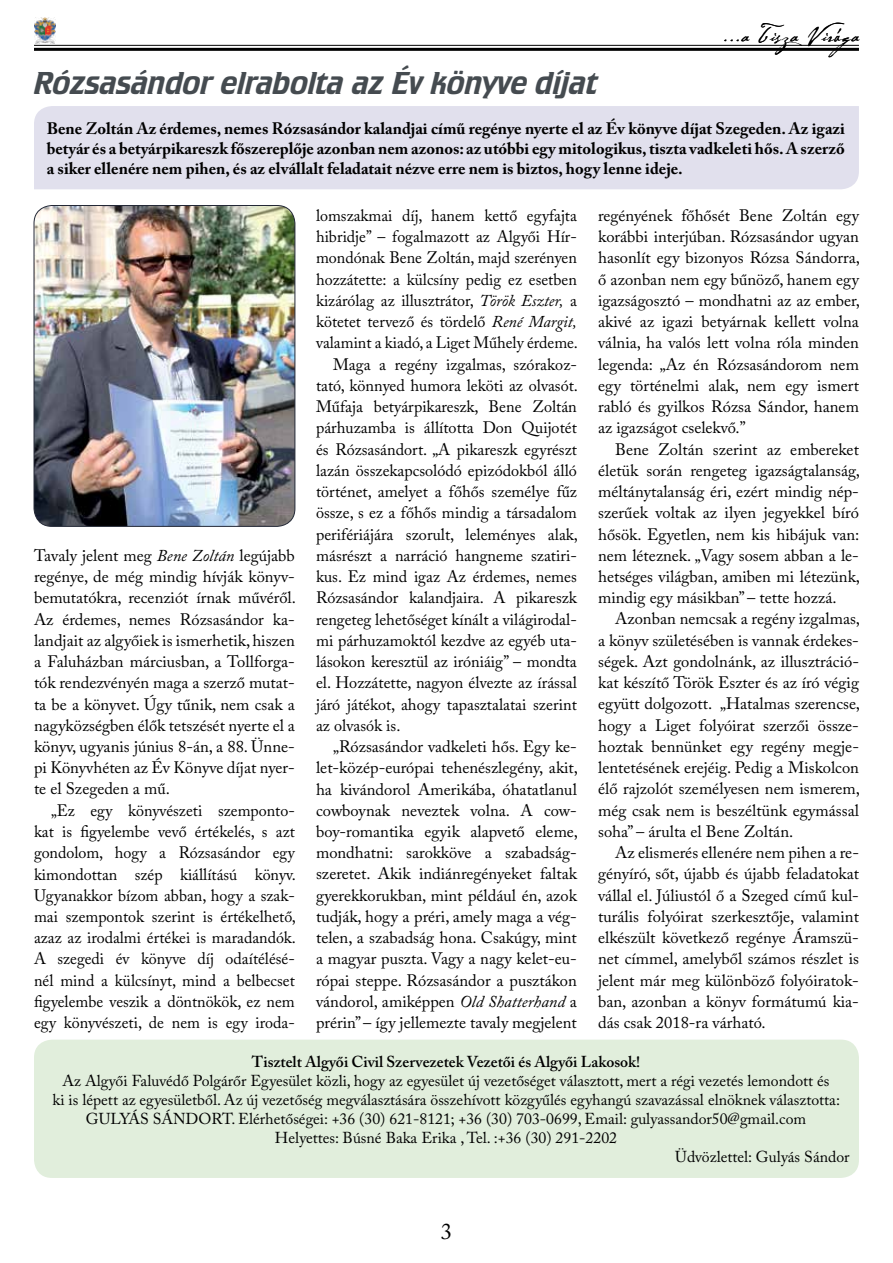
<style>
.page{position:relative;width:893px;height:1263px;background:#fff}
.page>*{position:absolute;margin:0;border:0;box-sizing:border-box;transform-origin:0 0}
.t1{font:33px "Crillee TOT";color:#454b50}
.t2{font:24px "Cezanne";letter-spacing:.04em;color:#000}
.t3{font:22.5px "Adobe Caslon Pro";color:#000}
.t4{font:16.5px/21.3px "Adobe Caslon Pro";color:#000;text-align:justify}
.t5{font:700 16.5px/19.8px "Adobe Caslon Pro";color:#000;text-align:justify}
.t6{font:15.75px "Adobe Caslon Pro";color:#000}
.t7{font:600 15.75px "Adobe Caslon Pro";color:#000}
.s1{font-style:italic}
</style>
<div class="page">
<hr style="left:34px;top:45px;width:825px;height:1px;background:#000">
<hr style="left:34px;top:48px;width:825px;height:3px;background:#000">
<img style="left:34px;top:17px;width:21px;height:26px">
<div style="left:34px;top:106px;width:825px;height:83px;background:#e1e0ed"></div>
<img style="left:34px;top:205px;width:261px;height:321px">
<div style="left:34px;top:205px;width:261px;height:322px;border:1px solid #232836;border-radius:18px"></div>
<div style="left:34px;top:1040px;width:825px;height:138px;background:#e1eedc;border-radius:18px"></div>
<h1 class="t1" style="left:34px;top:65px;width:565px">Rózsasándor elrabolta az Év könyve díjat</h1>
<h2 class="t2" style="left:723px;top:19px;width:143px">...a Tisza Virága</h2>
<p class="t5" style="left:47px;top:118px;width:800px">Bene Zoltán Az érdemes, nemes Rózsasándor kalandjai című regénye nyerte el az Év könyve díjat Szegeden. Az igazi betyár és a betyárpikareszk főszereplője azonban nem azonos: az utóbbi egy mitologikus, tiszta vadkeleti hős. A szerző a siker ellenére nem pihen, és az elvállalt feladatait nézve erre nem is biztos, hogy lenne ideje.</p>
<p class="t4" style="left:34px;top:544px;width:263px">Tavaly jelent meg <span class="s1">Bene Zoltán</span> legújabb regénye, de még mindig hívják könyv&shy;bemutatókra, recenziót írnak művéről.<br>Az érdemes, nemes Rózsasándor ka&shy;landjait az algyőiek is ismerhetik, hiszen a Faluházban márciusban, a Tollforga&shy;tók rendezvényén maga a szerző mutat&shy;ta be a könyvet. Úgy tűnik, nem csak a nagyközségben élők tetszését nyerte el a könyv, ugyanis június 8-án, a 88. Ünne&shy;pi Könyvhéten az Év Könyve díjat nyer&shy;te el Szegeden a mű.</p>
<p class="t4" style="left:34px;top:799px;width:263px;text-indent:17px">„Ez egy könyvészeti szemponto&shy;kat is figyelembe vevő értékelés, s azt gondolom, hogy a Rózsasándor egy kimondottan szép kiállítású könyv.<br>Ugyanakkor bízom abban, hogy a szak&shy;mai szempontok szerint is értékelhető, azaz az irodalmi értékei is maradandók.<br>A szegedi év könyve díj odaítélésé&shy;nél mind a külcsínyt, mind a belbecset figyelembe veszik a döntnökök, ez nem egy könyvészeti, de nem is egy iroda-</p>
<p class="t4" style="left:316px;top:205px;width:262px">lomszakmai díj, hanem kettő egyfajta</p>
<p class="t4" style="left:316px;top:226px;width:262px">hibridje” – fogalmazott az Algyői Hír-</p>
<p class="t4" style="left:316px;top:247px;width:262px">mondónak Bene Zoltán, majd szerényen</p>
<p class="t4" style="left:316px;top:268px;width:262px">hozzátette: a külcsíny pedig ez esetben</p>
<p class="t4" style="left:316px;top:290px;width:262px">kizárólag az illusztrátor, <span class="s1">Török Eszter,</span> a</p>
<p class="t4" style="left:316px;top:311px;width:262px">kötetet tervező és tördelő <span class="s1">René Margit,</span></p>
<p class="t4" style="left:316px;top:332px;width:263px">valamint a kiadó, a Liget Műhely érdeme.</p>
<p class="t4" style="left:333px;top:353px;width:245px">Maga a regény izgalmas, szórakoz-</p>
<p class="t4" style="left:316px;top:375px;width:263px">tató, könnyed humora leköti az olvasót.</p>
<p class="t4" style="left:316px;top:396px;width:262px">Műfaja betyárpikareszk, Bene Zoltán</p>
<p class="t4" style="left:316px;top:417px;width:262px">párhuzamba is állította Don Quijotét</p>
<p class="t4" style="left:316px;top:438px;width:262px">és Rózsasándort. „A pikareszk egyrészt</p>
<p class="t4" style="left:316px;top:459px;width:262px">lazán összekapcsolódó epizódokból álló</p>
<p class="t4" style="left:316px;top:481px;width:262px">történet, amelyet a főhős személye fűz</p>
<p class="t4" style="left:316px;top:502px;width:262px">össze, s ez a főhős mindig a társadalom</p>
<p class="t4" style="left:316px;top:523px;width:263px">perifériájára szorult, leleményes alak,</p>
<p class="t4" style="left:316px;top:544px;width:262px">másrészt a narráció hangneme szatiri-</p>
<p class="t4" style="left:316px;top:566px;width:262px">kus. Ez mind igaz Az érdemes, nemes</p>
<p class="t4" style="left:316px;top:587px;width:262px">Rózsasándor kalandjaira. A pikareszk</p>
<p class="t4" style="left:316px;top:608px;width:262px">rengeteg lehetőséget kínált a világirodal-</p>
<p class="t4" style="left:316px;top:629px;width:262px">mi párhuzamoktól kezdve az egyéb uta-</p>
<p class="t4" style="left:316px;top:651px;width:262px">lásokon keresztül az iróniáig” – mondta</p>
<p class="t4" style="left:316px;top:672px;width:262px">el. Hozzátette, nagyon élvezte az írással</p>
<p class="t4" style="left:316px;top:693px;width:262px">járó játékot, ahogy tapasztalatai szerint</p>
<p class="t4" style="left:316px;top:714px;width:86px">az olvasók is.</p>
<p class="t4" style="left:333px;top:736px;width:245px">„Rózsasándor vadkeleti hős. Egy ke-</p>
<p class="t4" style="left:316px;top:757px;width:263px">let-közép-európai tehenészlegény, akit,</p>
<p class="t4" style="left:316px;top:778px;width:262px">ha kivándorol Amerikába, óhatatlanul</p>
<p class="t4" style="left:316px;top:799px;width:262px">cowboynak neveztek volna. A cow-</p>
<p class="t4" style="left:316px;top:821px;width:263px">boy-romantika egyik alapvető eleme,</p>
<p class="t4" style="left:316px;top:842px;width:262px">mondhatni: sarokköve a szabadság-</p>
<p class="t4" style="left:316px;top:863px;width:262px">szeretet. Akik indiánregényeket faltak</p>
<p class="t4" style="left:316px;top:884px;width:262px">gyerekkorukban, mint például én, azok</p>
<p class="t4" style="left:316px;top:906px;width:262px">tudják, hogy a préri, amely maga a vég-</p>
<p class="t4" style="left:316px;top:927px;width:262px">telen, a szabadság hona. Csakúgy, mint</p>
<p class="t4" style="left:316px;top:948px;width:262px">a magyar puszta. Vagy a nagy kelet-eu-</p>
<p class="t4" style="left:316px;top:969px;width:262px">rópai steppe. Rózsasándor a pusztákon</p>
<p class="t4" style="left:316px;top:990px;width:262px">vándorol, amiképpen <span class="s1">Old Shatterhand</span> a</p>
<p class="t4" style="left:316px;top:1012px;width:262px">prérin” – így jellemezte tavaly megjelent</p>
<p class="t4" style="left:598px;top:205px;width:263px">regényének főhősét Bene Zoltán egy korábbi interjúban. Rózsasándor ugyan hasonlít egy bizonyos Rózsa Sándorra, ő azonban nem egy bűnöző, hanem egy igazságosztó – mondhatni az az ember, akivé az igazi betyárnak kellett volna válnia, ha valós lett volna róla minden legenda: „Az én Rózsasándorom nem egy történelmi alak, nem egy ismert rabló és gyilkos Rózsa Sándor, hanem az igazságot cselekvő.”</p>
<p class="t4" style="left:598px;top:438px;width:263px;text-indent:17px">Bene Zoltán szerint az embereket életük során rengeteg igazságtalanság, méltánytalanság éri, ezért mindig nép&shy;szerűek voltak az ilyen jegyekkel bíró hősök. Egyetlen, nem kis hibájuk van: nem léteznek. „Vagy sosem abban a le&shy;hetséges világban, amiben mi létezünk, mindig egy másikban” – tette hozzá.</p>
<p class="t4" style="left:598px;top:608px;width:263px;text-indent:17px">Azonban nemcsak a regény izgalmas, a könyv születésében is vannak érdekes&shy;ségek. Azt gondolnánk, az illusztráció&shy;kat készítő Török Eszter és az író végig együtt dolgozott. „Hatalmas szerencse, hogy a Liget folyóirat szerzői össze&shy;hoztak bennünket egy regény megje&shy;lentetésének erejéig. Pedig a Miskolcon élő rajzolót személyesen nem ismerem, még csak nem is beszéltünk egymással soha” – árulta el Bene Zoltán.</p>
<p class="t4" style="left:598px;top:842px;width:262px;text-indent:17px">Az elismerés ellenére nem pihen a re&shy;gényíró, sőt, újabb és újabb feladatokat vállal el. Júliustól ő a Szeged című kul&shy;turális folyóirat szerkesztője, valamint elkészült következő regénye Áramszü&shy;net címmel, amelyből számos részlet is jelent már meg különböző folyóiratok&shy;ban, azonban a könyv formátumú kia&shy;dás csak 2018-ra várható.</p>
<p class="t7" style="left:252px;top:1053px;width:390px">Tisztelt Algyői Civil Szervezetek Vezetői és Algyői Lakosok!</p>
<p class="t6" style="left:63px;top:1071px;width:768px">Az Algyői Faluvédő Polgárőr Egyesület közli, hogy az egyesület új vezetőséget választott, mert a régi vezetés lemondott és</p>
<p class="t6" style="left:53px;top:1090px;width:789px">ki is lépett az egyesületből. Az új vezetőség megválasztására összehívott közgyűlés egyhangú szavazással elnöknek választotta:</p>
<p class="t6" style="left:86px;top:1109px;width:722px">GULYÁS SÁNDORT. Elérhetőségei: +36 (30) 621-8121; +36 (30) 703-0699, Email: gulyassandor50@gmail.com</p>
<p class="t6" style="left:275px;top:1128px;width:344px">Helyettes: Búsné Baka Erika , Tel. :+36 (30) 291-2202</p>
<p class="t6" style="left:675px;top:1147px;width:176px">Üdvözlettel: Gulyás Sándor</p>
<h3 class="t3" style="left:441px;top:1218px;width:13px">3</h3>
</div>
